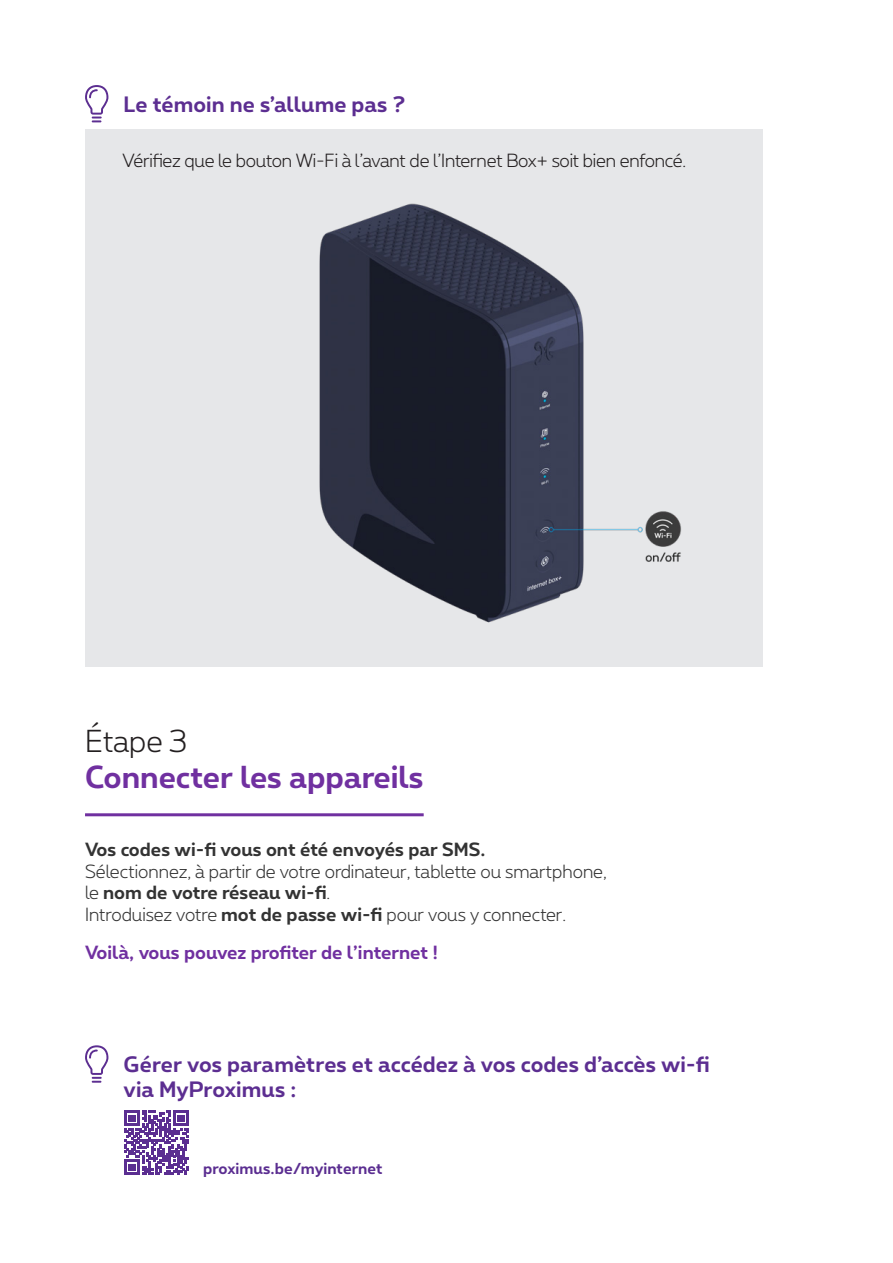
<style>
.page{position:relative;width:893px;height:1263px;background:#fff}
.page>*{position:absolute;margin:0;border:0;box-sizing:border-box;transform-origin:0 0}
.Heading_1_light{font:700 30px/36px "Proximus";color:#7030a0}
.Heading_4{font:700 21px/25.2px "Proximus";letter-spacing:.005em;color:#5c2e91}
.Heading_4-2{font:300 18px/21.6px "Proximus";color:#333}
.Heading_3{font:300 18px "Proximus";letter-spacing:-.01em;color:#231f20}
.Heading_4-3{font:700 18px "Proximus";color:#333}
.Heading_4-4{font:700 18px "Proximus";color:#7030a0}
.Info_tarif{font:700 15px "Proximus";letter-spacing:.005em;color:#5b2e91}
.s1{font-weight:300;color:#231f20}
.s2{font-weight:700}
</style>
<div class="page">
<hr style="left:85px;top:813px;width:339px;height:3px;background:#7030a0">
<svg style="left:85px;top:85px;width:23px;height:37px"></svg>
<div style="left:85px;top:129px;width:677px;height:538px;background:#e6e7e9"></div>
<img style="left:319px;top:203px;width:363px;height:420px">
<svg style="left:85px;top:1045px;width:23px;height:38px"></svg>
<svg style="left:124px;top:1110px;width:65px;height:65px"></svg>
<p class="Heading_4" style="left:124px;top:90px;width:284px">Le témoin ne s’allume pas ?</p>
<p class="Heading_3" style="left:123px;top:148px;width:565px">Vérifiez que le bouton Wi-Fi à l’avant de l’Internet Box+ soit bien enfoncé.</p>
<p class="Heading_1_light" style="left:85px;top:720px;width:340px"><span class="s1">Étape 3<br></span>Connecter les appareils</p>
<p class="Heading_4-3" style="left:85px;top:836px;width:402px">Vos codes wi-fi vous ont été envoyés par SMS.</p>
<p class="Heading_4-2" style="left:85px;top:859px;width:523px">Sélectionnez, à partir de votre ordinateur, tablette ou smartphone, le <span class="s2">nom de votre réseau wi-fi</span>.</p>
<p class="Heading_4-2" style="left:85px;top:902px;width:483px">Introduisez votre <span class="s2">mot de passe wi-fi</span> pour vous y connecter.</p>
<p class="Heading_4-4" style="left:85px;top:939px;width:354px">Voilà, vous pouvez profiter de l’internet !</p>
<p class="Heading_4" style="left:124px;top:1050px;width:588px">Gérer vos paramètres et accédez à vos codes d’accès wi-fi via MyProximus :</p>
<p class="Info_tarif" style="left:203px;top:1157px;width:181px">proximus.be/myinternet</p>
</div>
